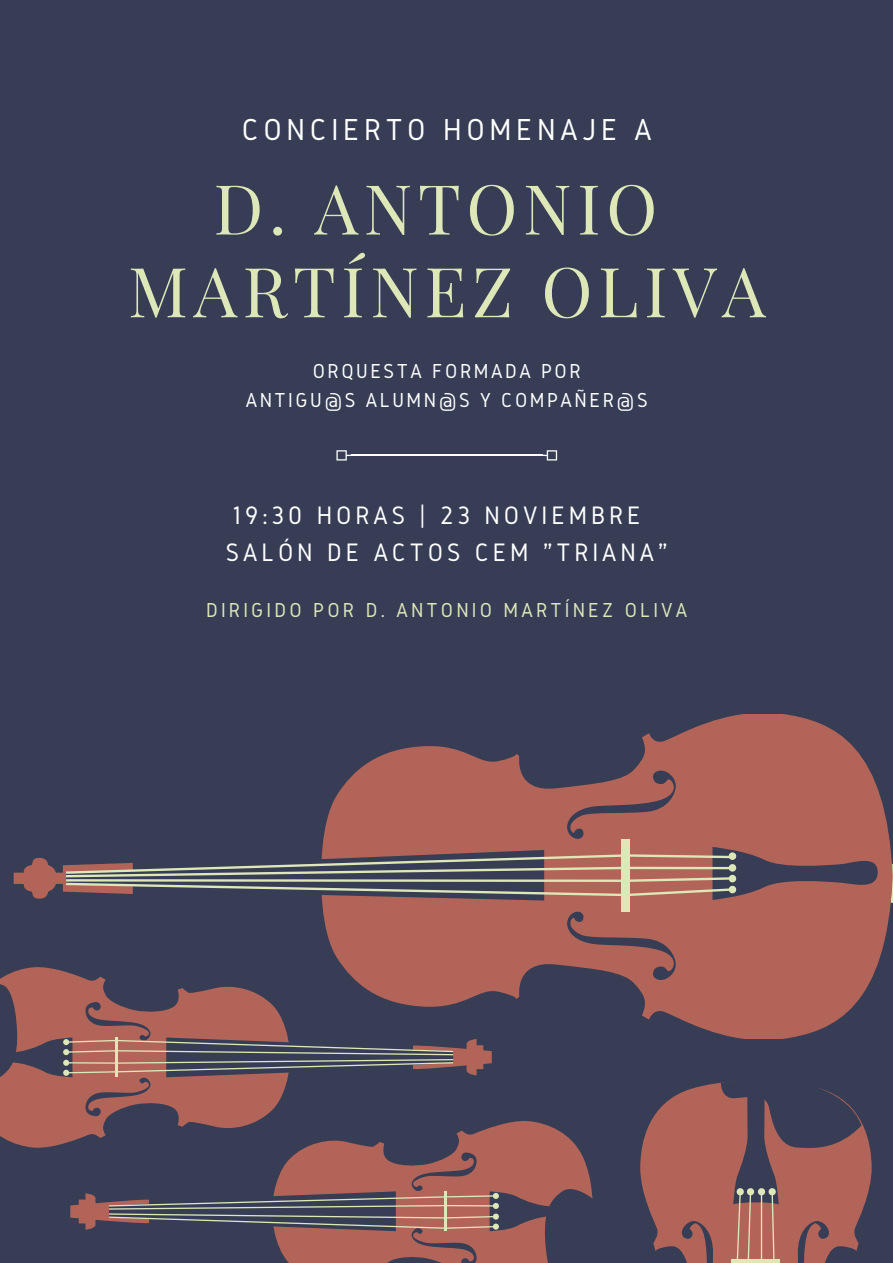
<style>
.page{position:relative;width:893px;height:1263px;background:#363d55}
.page>*{position:absolute;margin:0;border:0;box-sizing:border-box;transform-origin:0 0}
.t1{font:69px/82.7px "Playfair Display";letter-spacing:.08em;color:#dee7b8;text-align:center}
.t2{font:31.5px "Gidole";letter-spacing:.15em;color:#fff}
.t3{font:26.25px/36.6px "Gidole";letter-spacing:.15em;color:#fff}
.t4{font:21px/29.2px "Gidole";letter-spacing:.12em;color:#fff;text-align:center}
.t5{font:21px "Gidole";letter-spacing:.15em;color:#dee7b8}
</style>
<div class="page">
<svg style="left:892px;top:864px;width:1px;height:39px"></svg>
<svg style="left:360px;top:714px;width:532px;height:252px"></svg>
<svg style="left:0;top:769px;width:877px;height:494px"></svg>
<hr style="left:352px;top:455px;width:191px;height:1px;background:#fff">
<svg style="left:543px;top:450px;width:14px;height:10px"></svg>
<svg style="left:336px;top:450px;width:16px;height:10px"></svg>
<p class="t2" style="left:242px;top:112px;width:411px">CONCIERTO HOMENAJE A</p>
<h1 class="t1" style="left:128px;top:165px;width:639px">D. ANTONIO<br>MARTÍNEZ OLIVA</h1>
<p class="t4" style="left:246px;top:356px;width:403px">ORQUESTA FORMADA POR<br>ANTIGU@S ALUMN@S Y COMPAÑER@S</p>
<p class="t3" style="left:226px;top:497px;width:443px">19:30 HORAS | 23 NOVIEMBRE<br>SALÓN DE ACTOS CEM "TRIANA"</p>
<p class="t5" style="left:206px;top:598px;width:483px">DIRIGIDO POR D. ANTONIO MARTÍNEZ OLIVA</p>
</div>
